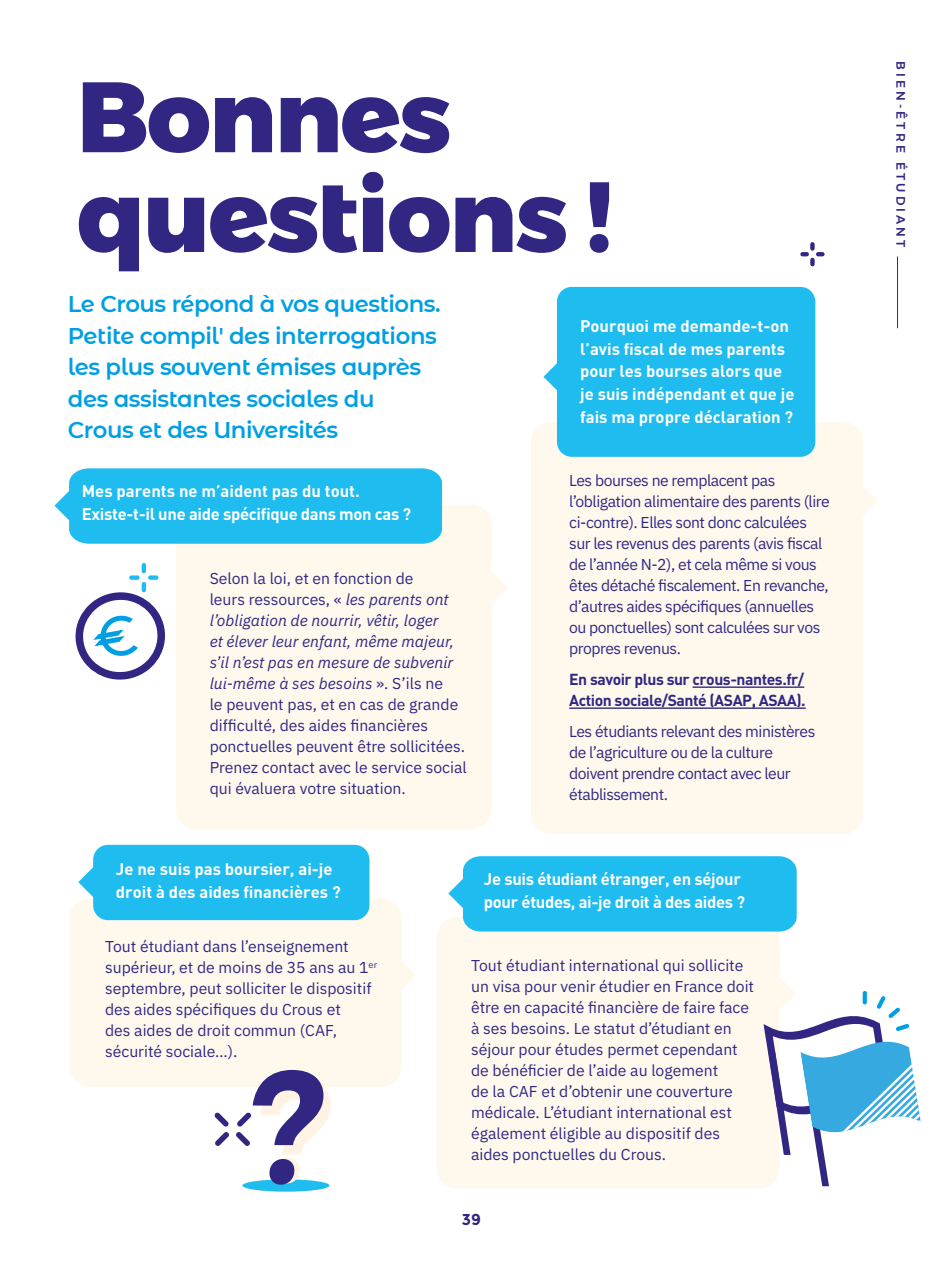
<style>
.page{position:relative;width:943px;height:1265px;background:#fff}
.page>*{position:absolute;margin:0;border:0;box-sizing:border-box;transform-origin:0 0}
.t1{font:800 99.75px/99.8px "Montserrat Alternates";letter-spacing:-.02em;color:#312783}
.t2{font:600 22.75px/31.5px "Montserrat Alternates";letter-spacing:-.02em;color:#009fe3}
.t3{font:700 16.62px/22.8px "DIN";color:#fff}
.t4{font:700 16.62px/22.8px "DIN";letter-spacing:-.02em;color:#fff}
.t5{font:15.75px/21px "IBM Plex Sans";color:#312783}
.t6{font:15.75px/21px "IBM Plex Sans";letter-spacing:-.03em;color:#312783}
.t7{font:700 15.75px/21px "DIN";letter-spacing:-.03em;color:#312783}
.t8{font:700 15.75px "Montserrat";color:#312783}
.t9{font:500 12.25px "Montserrat";letter-spacing:.25em;color:#312783}
.s1{font-style:italic}
</style>
<div class="page">
<div style="left:531px;top:422px;width:332px;height:412px;background:#fff8ed;border-radius:20px"></div>
<div style="left:69px;top:898px;width:332px;height:189px;background:#fff8ed;border-radius:20px"></div>
<div style="left:176px;top:505px;width:315px;height:324px;background:#fff8ed;border-radius:20px"></div>
<svg style="left:491px;top:572px;width:17px;height:31px"></svg>
<hr style="left:692px;top:686px;width:112px;height:2px;background:#312783">
<hr style="left:569px;top:707px;width:236px;height:2px;background:#312783">
<div style="left:557px;top:287px;width:258px;height:170px;background:#1ebcef;border-radius:15px"></div>
<svg style="left:543px;top:363px;width:14px;height:28px"></svg>
<div style="left:54px;top:468px;width:388px;height:76px;background:#1ebcef"></div>
<div style="left:93px;top:845px;width:276px;height:75px;background:#1ebcef;border-radius:15px"></div>
<svg style="left:78px;top:866px;width:16px;height:32px"></svg>
<svg style="left:401px;top:959px;width:15px;height:32px"></svg>
<svg style="left:863px;top:487px;width:14px;height:28px"></svg>
<svg style="left:802px;top:244px;width:20px;height:20px"></svg>
<div style="left:437px;top:917px;width:342px;height:271px;background:#fff8ed;border-radius:20px"></div>
<svg style="left:448px;top:856px;width:348px;height:76px;background:#2abfef"></svg>
<svg style="left:76px;top:565px;width:89px;height:114px"></svg>
<svg style="left:763px;top:978px;width:158px;height:210px"></svg>
<svg style="left:214px;top:1112px;width:15px;height:34px"></svg>
<div style="left:242px;top:1179px;width:87px;height:13px;background:#1ebcef;border-radius:50%"></div>
<svg style="left:236px;top:1070px;width:95px;height:115px"></svg>
<hr style="left:897px;top:256px;width:1px;height:72px;background:#312783">
<h1 class="t1" style="left:77px;top:67px;width:537px">Bonnes questions !</h1>
<h2 class="t2" style="left:68px;top:287px;width:374px">Le Crous répond à vos questions.<br>Petite compil' des interrogations les plus souvent émises auprès des assistantes sociales du<br>Crous et des Universités</h2>
<p class="t4" style="left:82px;top:479px;width:331px">Mes parents ne m’aident pas du tout.<br>Existe-t-il une aide spécifique dans mon cas ?</p>
<p class="t5" style="left:210px;top:567px;width:258px">Selon la loi, et en fonction de<br>leurs ressources, « <span class="s1">les parents ont l’obligation de nourrir, vêtir, loger<br>et élever leur enfant, même majeur, s’il n’est pas en mesure de subvenir lui-même à ses besoins</span> ». S’ils ne<br>le peuvent pas, et en cas de grande difficulté, des aides financières ponctuelles peuvent être sollicitées.<br>Prenez contact avec le service social qui évaluera votre situation.</p>
<p class="t3" style="left:580px;top:314px;width:216px">Pourquoi me demande-t-on l’avis fiscal de mes parents pour les bourses alors que je suis indépendant et que je fais ma propre déclaration ?</p>
<p class="t6" style="left:569px;top:469px;width:262px">Les bourses ne remplacent pas l’obligation alimentaire des parents (lire ci-contre). Elles sont donc calculées sur les revenus des parents (avis fiscal de l’année N-2), et cela même si vous êtes détaché fiscalement. En revanche, d’autres aides spécifiques (annuelles ou ponctuelles) sont calculées sur vos propres revenus.</p>
<p class="t7" style="left:569px;top:668px;width:238px">En savoir plus sur crous-nantes.fr/<br>Action sociale/Santé (ASAP, ASAA).</p>
<p class="t6" style="left:569px;top:720px;width:248px">Les étudiants relevant des ministères de l’agriculture ou de la culture doivent prendre contact avec leur établissement.</p>
<p class="t3" style="left:116px;top:857px;width:226px">Je ne suis pas boursier, ai-je droit à des aides financières ?</p>
<p class="t4" style="left:484px;top:867px;width:263px">Je suis étudiant étranger, en séjour pour études, ai-je droit à des aides ?</p>
<p class="t5" style="left:105px;top:935px;width:273px">Tout étudiant dans l’enseignement supérieur, et de moins de 35 ans au 1<sup>er </sup>septembre, peut solliciter le dispositif des aides spécifiques du Crous et<br>des aides de droit commun (CAF, sécurité sociale…).</p>
<p class="t5" style="left:471px;top:954px;width:284px">Tout étudiant international qui sollicite un visa pour venir étudier en France doit être en capacité financière de faire face à ses besoins. Le statut d’étudiant en séjour pour études permet cependant de bénéficier de l’aide au logement<br>de la CAF et d’obtenir une couverture médicale. L’étudiant international est également éligible au dispositif des aides ponctuelles du Crous.</p>
<p class="t8" style="left:462px;top:1210px;width:21px">39</p>
<p class="t9" style="left:910px;top:61px;width:187px;rotate:90deg">BIEN-ÊTRE ÉTUDIANT</p>
</div>
